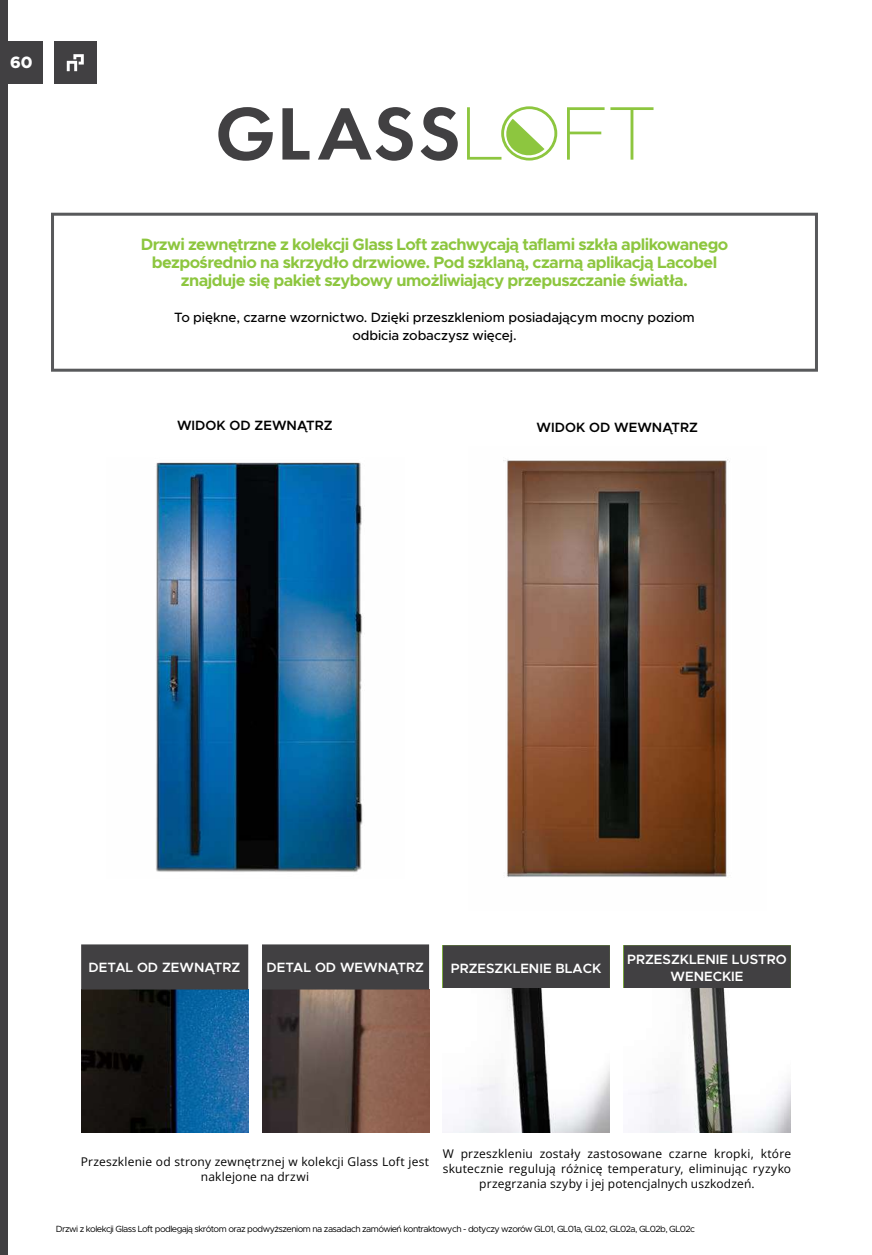
<style>
.page{position:relative;width:872px;height:1255px;background:#fff}
.page>*{position:absolute;margin:0;border:0;box-sizing:border-box;transform-origin:0 0}
.t1{font:700 16.5px/18px "Metropolis";letter-spacing:-.035em;color:#8dc63f;text-align:center}
.t2{font:800 16.5px "Metropolis";color:#fff}
.t3{font:500 13.5px/18px "Metropolis";letter-spacing:-.005em;color:#000;text-align:center}
.t4{font:600 13.5px/16.2px "Metropolis";color:#fff;text-align:center}
.t5{font:600 13.5px "Metropolis";color:#000}
.t6{font:12px/15px "Open Sans";letter-spacing:.015em;color:#000;text-align:center}
.t7{font:9px "Metropolis";letter-spacing:-.06em;color:#000}
</style>
<div class="page">
<img style="left:81px;top:989px;width:167px;height:142px">
<img style="left:262px;top:989px;width:167px;height:142px">
<div style="left:443px;top:945px;width:167px;height:43px;background:#414042"></div>
<div style="left:262px;top:944px;width:167px;height:45px;background:#414042"></div>
<div style="left:81px;top:944px;width:167px;height:45px;background:#414042"></div>
<div style="left:624px;top:945px;width:167px;height:43px;background:#414042"></div>
<img style="left:453px;top:988px;width:157px;height:143px">
<img style="left:640px;top:988px;width:151px;height:143px">
<div style="left:51px;top:213px;width:767px;height:159px;border:3px solid #58595b"></div>
<div style="left:0;top:41px;width:43px;height:43px;background:#414042"></div>
<div style="left:54px;top:41px;width:43px;height:43px;background:#414042"></div>
<svg style="left:67px;top:54px;width:17px;height:17px"></svg>
<div style="left:0;top:0;width:8px;height:1254px;background:#414042"></div>
<svg style="left:218px;top:107px;width:55px;height:54px"></svg>
<svg style="left:282px;top:108px;width:27px;height:51px"></svg>
<svg style="left:318px;top:107px;width:95px;height:54px"></svg>
<svg style="left:420px;top:107px;width:38px;height:54px"></svg>
<svg style="left:467px;top:106px;width:90px;height:54px"></svg>
<svg style="left:567px;top:107px;width:37px;height:53px"></svg>
<svg style="left:610px;top:107px;width:43px;height:53px"></svg>
<img style="left:503px;top:459px;width:227px;height:418px">
<img style="left:156px;top:462px;width:207px;height:410px">
<h1 class="t2" style="left:10px;top:51px;width:24px">60</h1>
<h1 class="t1" style="left:141px;top:235px;width:589px">Drzwi zewnętrzne z kolekcji Glass Loft zachwycają taflami szkła aplikowanego bezpośrednio na skrzydło drzwiowe. Pod szklaną, czarną aplikacją Lacobel znajduje się pakiet szybowy umożliwiający przepuszczanie światła.</h1>
<p class="t3" style="left:174px;top:308px;width:522px">To piękne, czarne wzornictwo. Dzięki przeszkleniom posiadającym mocny poziom odbicia zobaczysz więcej.</p>
<p class="t5" style="left:177px;top:417px;width:157px">WIDOK OD ZEWNĄTRZ</p>
<p class="t5" style="left:536px;top:419px;width:163px">WIDOK OD WEWNĄTRZ</p>
<p class="t4" style="left:89px;top:959px;width:153px">DETAL OD ZEWNĄTRZ</p>
<p class="t4" style="left:267px;top:959px;width:159px">DETAL OD WEWNĄTRZ</p>
<p class="t4" style="left:451px;top:959px;width:152px">PRZESZKLENIE BLACK</p>
<p class="t4" style="left:627px;top:951px;width:161px">PRZESZKLENIE LUSTRO<br>WENECKIE</p>
<p class="t6" style="left:81px;top:1153px;width:350px">Przeszklenie od strony zewnętrznej w kolekcji Glass Loft jest naklejone na drzwi</p>
<p class="t6" style="left:443px;top:1145px;width:350px">W przeszkleniu zostały zastosowane czarne kropki, które skutecznie regulują różnicę temperatury, eliminując ryzyko przegrzania szyby i jej potencjalnych uszkodzeń.</p>
<p class="t7" style="left:56px;top:1223px;width:640px">Drzwi z kolekcji Glass Loft podlegają skrótom oraz podwyższeniom na zasadach zamówień kontraktowych - dotyczy wzorów GL01, GL01a, GL02, GL02a, GL02b, GL02c</p>
</div>
